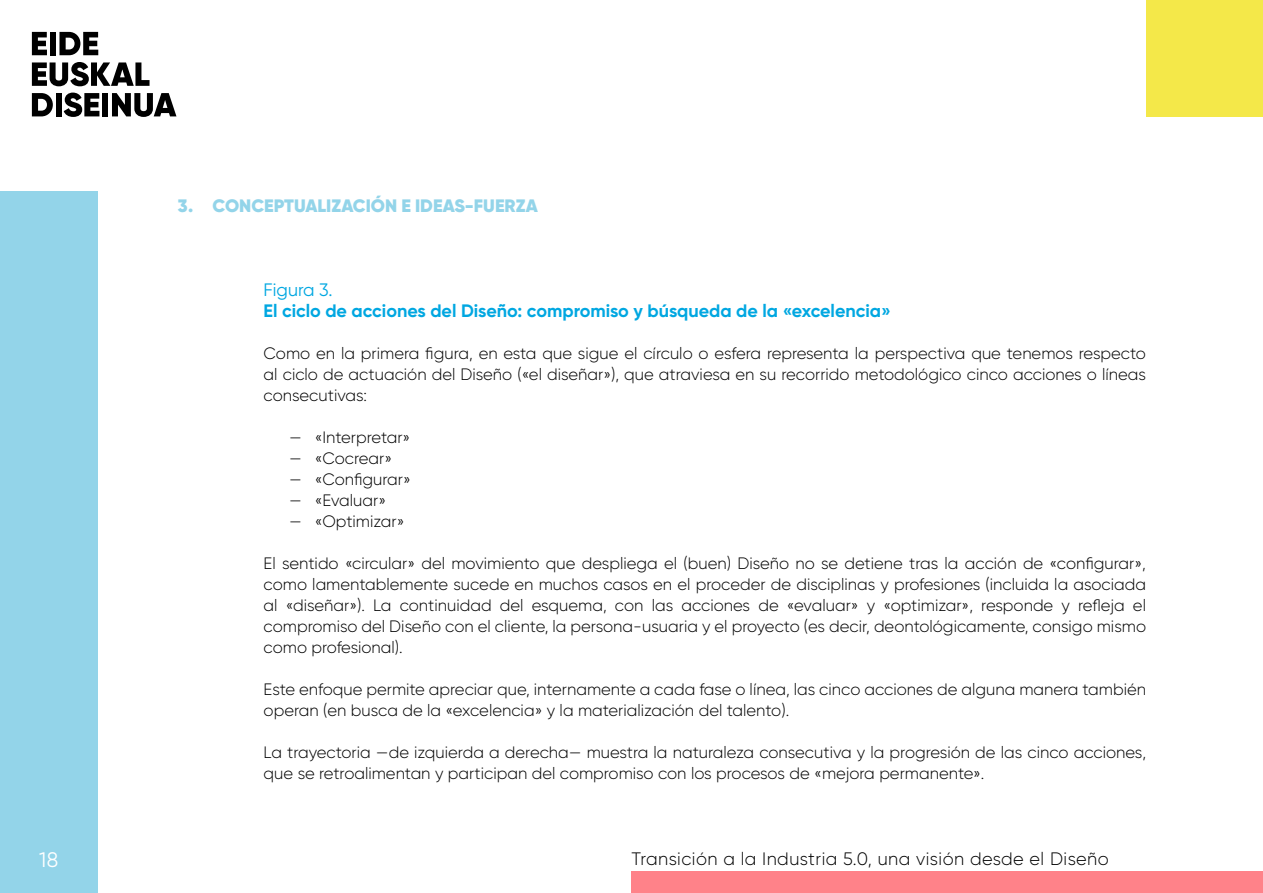
<style>
.page{position:relative;width:1263px;height:893px;background:#fff}
.page>*{position:absolute;margin:0;border:0;box-sizing:border-box;transform-origin:0 0}
.t1{font:21px "Gilroy";color:#fff}
.t2{font:700 18px "Gilroy";color:#00a7e1}
.t3{font:300 18px "Gilroy";letter-spacing:.025em;color:#000}
.t4{font:900 18px "Gilroy";color:#93d4e9}
.t5{font:18px "Gilroy";color:#00a7e1}
.t6{font:300 16.5px/21px "Gilroy";color:#000;text-align:justify}
</style>
<div class="page">
<div style="left:0;top:191px;width:98px;height:702px;background:#93d4e9"></div>
<div style="left:631px;top:872px;width:632px;height:21px;background:#ff8289"></div>
<div style="left:1146px;top:0;width:117px;height:117px;background:#f4e849"></div>
<svg style="left:32px;top:32px;width:15px;height:23px"></svg>
<div style="left:50px;top:32px;width:6px;height:23px;background:#000"></div>
<svg style="left:59px;top:32px;width:39px;height:23px"></svg>
<svg style="left:32px;top:62px;width:118px;height:24px"></svg>
<svg style="left:32px;top:93px;width:21px;height:23px"></svg>
<div style="left:56px;top:93px;width:6px;height:23px;background:#000"></div>
<svg style="left:64px;top:93px;width:35px;height:24px"></svg>
<div style="left:102px;top:93px;width:6px;height:23px;background:#000"></div>
<svg style="left:112px;top:93px;width:64px;height:24px"></svg>
<p class="t4" style="left:178px;top:194px;width:361px">3. CONCEPTUALIZACIÓN E IDEAS-FUERZA</p>
<p class="t5" style="left:264px;top:278px;width:70px">Figura 3.</p>
<p class="t2" style="left:264px;top:299px;width:629px">El ciclo de acciones del Diseño: compromiso y búsqueda de la «excelencia»</p>
<p class="t6" style="left:264px;top:342px;width:884px">Como en la primera figura, en esta que sigue el círculo o esfera representa la perspectiva que tenemos respecto al ciclo de actuación del Diseño («el diseñar»), que atraviesa en su recorrido metodológico cinco acciones o líneas consecutivas:</p>
<p class="t6" style="left:289px;top:426px;width:123px">— «Interpretar»</p>
<p class="t6" style="left:289px;top:447px;width:104px">— «Cocrear»</p>
<p class="t6" style="left:289px;top:468px;width:123px">— «Configurar»</p>
<p class="t6" style="left:289px;top:489px;width:99px">— «Evaluar»</p>
<p class="t6" style="left:289px;top:510px;width:117px">— «Optimizar»</p>
<p class="t6" style="left:264px;top:552px;width:884px">El sentido «circular» del movimiento que despliega el (buen) Diseño no se detiene tras la acción de «configurar», como lamentablemente sucede en muchos casos en el proceder de disciplinas y profesiones (incluida la asociada al «diseñar»). La continuidad del esquema, con las acciones de «evaluar» y «optimizar», responde y refleja el compromiso del Diseño con el cliente, la persona-usuaria y el proyecto (es decir, deontológicamente, consigo mismo como profesional).</p>
<p class="t6" style="left:264px;top:678px;width:884px">Este enfoque permite apreciar que, internamente a cada fase o línea, las cinco acciones de alguna manera también operan (en busca de la «excelencia» y la materialización del talento).</p>
<p class="t6" style="left:264px;top:741px;width:884px">La trayectoria —de izquierda a derecha— muestra la naturaleza consecutiva y la progresión de las cinco acciones, que se retroalimentan y participan del compromiso con los procesos de «mejora permanente».</p>
<p class="t1" style="left:39px;top:847px;width:21px">18</p>
<p class="t3" style="left:631px;top:848px;width:479px">Transición a la Industria 5.0, una visión desde el Diseño</p>
</div>
